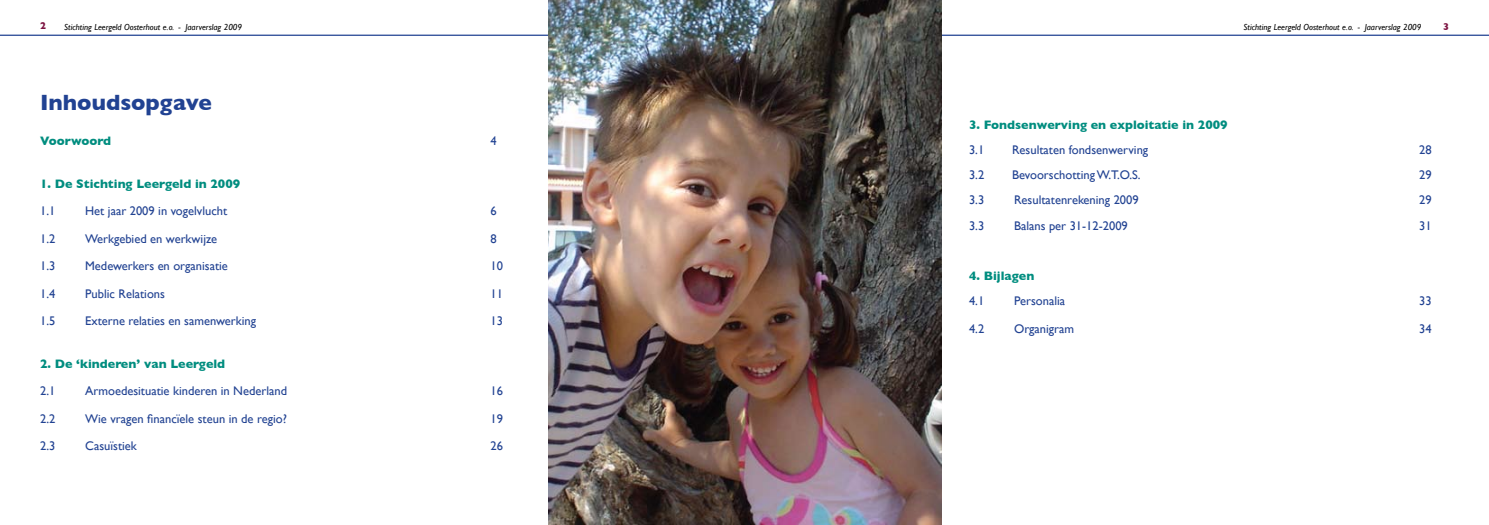
<style>
.page{position:relative;width:1489px;height:525px;background:#fff}
.page>*{position:absolute;margin:0;border:0;box-sizing:border-box;transform-origin:0 0}
.t1{font:700 22.5px "Gill Sans";color:#214292}
.t2{font:12.5px "Gill Sans";color:#214292}
.t3{font:700 12.5px "Gill Sans";color:#008d7f}
.t4{font:700 10px "Gill Sans";color:#7d1442}
.t5{font:italic 8.75px "Gill Sans";color:#000}
</style>
<div class="page">
<hr style="left:0;top:35px;width:1488px;height:1px;background:#214292">
<img style="left:548px;top:0;width:393px;height:524px">
<p class="t4" style="left:40px;top:20px;width:7px">2</p>
<p class="t5" style="left:64px;top:22px;width:179px">Stichting Leergeld Oosterhout e.o. - Jaarverslag 2009</p>
<h1 class="t1" style="left:40px;top:89px;width:173px">Inhoudsopgave</h1>
<p class="t3" style="left:40px;top:133px;width:72px">Voorwoord</p>
<p class="t2" style="left:490px;top:133px;width:8px">4</p>
<p class="t3" style="left:40px;top:176px;width:201px">1. De Stichting Leergeld in 2009</p>
<p class="t2" style="left:40px;top:203px;width:17px">1.1</p>
<p class="t2" style="left:85px;top:203px;width:144px">Het jaar 2009 in vogelvlucht</p>
<p class="t2" style="left:490px;top:203px;width:8px">6</p>
<p class="t2" style="left:40px;top:231px;width:17px">1.2</p>
<p class="t2" style="left:85px;top:231px;width:134px">Werkgebied en werkwijze</p>
<p class="t2" style="left:490px;top:231px;width:8px">8</p>
<p class="t2" style="left:40px;top:258px;width:17px">1.3</p>
<p class="t2" style="left:85px;top:258px;width:144px">Medewerkers en organisatie</p>
<p class="t2" style="left:490px;top:258px;width:14px">10</p>
<p class="t2" style="left:40px;top:286px;width:17px">1.4</p>
<p class="t2" style="left:85px;top:286px;width:81px">Public Relations</p>
<p class="t2" style="left:490px;top:286px;width:14px">11</p>
<p class="t2" style="left:40px;top:313px;width:17px">1.5</p>
<p class="t2" style="left:85px;top:313px;width:172px">Externe relaties en samenwerking</p>
<p class="t2" style="left:490px;top:313px;width:14px">13</p>
<p class="t3" style="left:40px;top:356px;width:187px">2. De ‘kinderen’ van Leergeld</p>
<p class="t2" style="left:40px;top:383px;width:17px">2.1</p>
<p class="t2" style="left:85px;top:383px;width:203px">Armoedesituatie kinderen in Nederland</p>
<p class="t2" style="left:490px;top:383px;width:14px">16</p>
<p class="t2" style="left:40px;top:411px;width:17px">2.2</p>
<p class="t2" style="left:85px;top:411px;width:203px">Wie vragen financïele steun in de regio?</p>
<p class="t2" style="left:490px;top:411px;width:14px">19</p>
<p class="t2" style="left:40px;top:438px;width:17px">2.3</p>
<p class="t2" style="left:85px;top:438px;width:53px">Casuïstiek</p>
<p class="t2" style="left:490px;top:438px;width:14px">26</p>
<p class="t5" style="left:1243px;top:22px;width:179px">Stichting Leergeld Oosterhout e.o. - Jaarverslag 2009</p>
<p class="t4" style="left:1442px;top:21px;width:7px">3</p>
<p class="t3" style="left:969px;top:117px;width:260px">3. Fondsenwerving en exploitatie in 2009</p>
<p class="t2" style="left:969px;top:142px;width:17px">3.1</p>
<p class="t2" style="left:1012px;top:142px;width:138px">Resultaten fondsenwerving</p>
<p class="t2" style="left:1419px;top:142px;width:14px">28</p>
<p class="t2" style="left:969px;top:167px;width:17px">3.2</p>
<p class="t2" style="left:1012px;top:167px;width:130px">Bevoorschotting W.T.O.S.</p>
<p class="t2" style="left:1419px;top:167px;width:14px">29</p>
<p class="t2" style="left:969px;top:193px;width:17px">3.3</p>
<p class="t2" style="left:1014px;top:193px;width:126px">Resultatenrekening 2009</p>
<p class="t2" style="left:1419px;top:193px;width:14px">29</p>
<p class="t2" style="left:969px;top:218px;width:17px">3.3</p>
<p class="t2" style="left:1014px;top:218px;width:115px">Balans per 31-12-2009</p>
<p class="t2" style="left:1419px;top:218px;width:14px">31</p>
<p class="t3" style="left:969px;top:268px;width:67px">4. Bijlagen</p>
<p class="t2" style="left:969px;top:294px;width:17px">4.1</p>
<p class="t2" style="left:1014px;top:294px;width:53px">Personalia</p>
<p class="t2" style="left:1419px;top:294px;width:14px">33</p>
<p class="t2" style="left:969px;top:321px;width:17px">4.2</p>
<p class="t2" style="left:1014px;top:321px;width:62px">Organigram</p>
<p class="t2" style="left:1419px;top:321px;width:14px">34</p>
</div>
